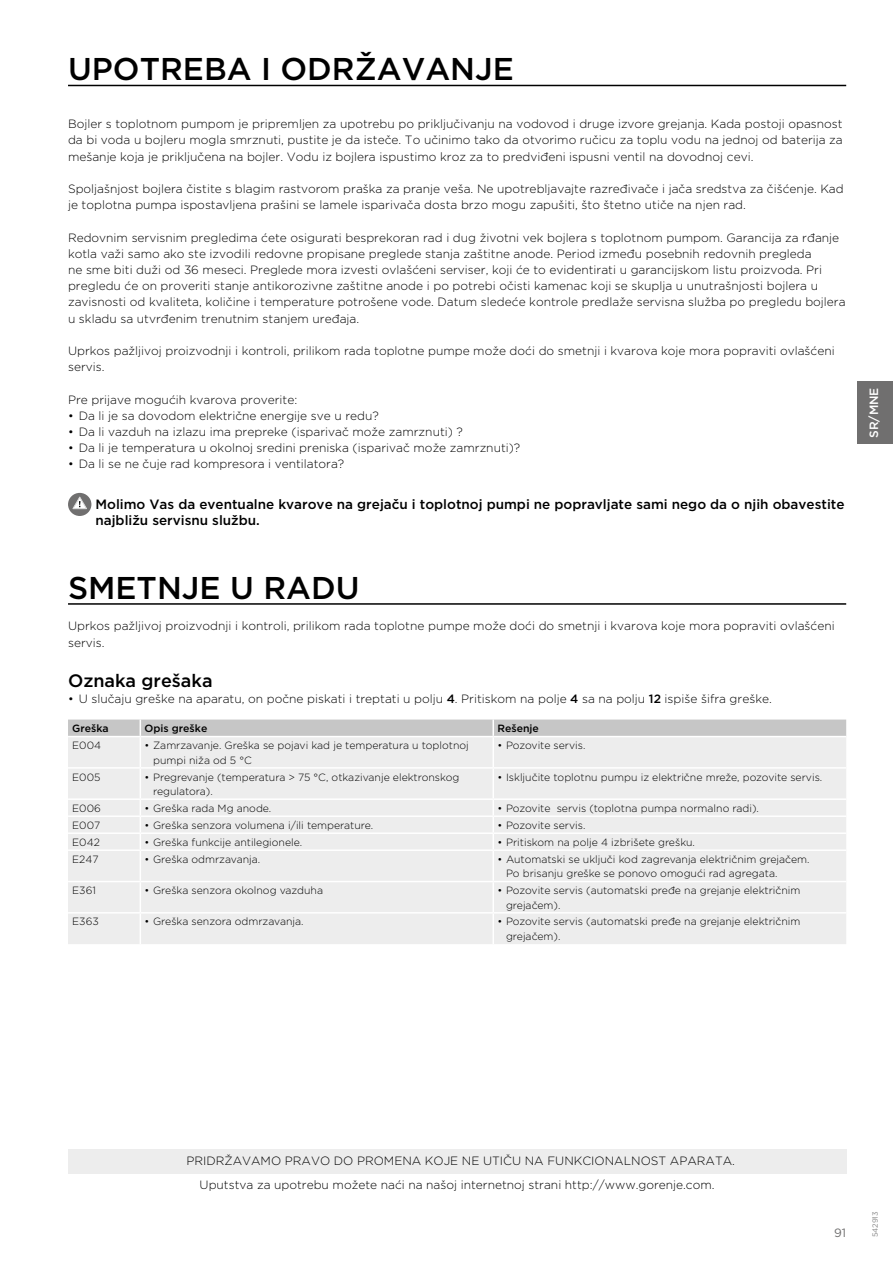
<style>
.page{position:relative;width:893px;height:1263px;background:#fff}
.page>*{position:absolute;margin:0;border:0;box-sizing:border-box;transform-origin:0 0}
.t1{font:500 31.5px "Gotham";color:#000}
.t2{font:500 18px "Gotham";color:#000}
.t3{font:500 13.5px/16.2px "Gotham";color:#000}
.t4{font:300 12px/16.2px "Gotham";color:#000}
.t5{font:500 12px "Gotham";color:#fff}
.t6{font:12px "Gotham";color:#706f6f}
.t7{font:300 10.5px/14.4px "Gotham";color:#000}
.t8{font:500 10.5px "Gotham";color:#000}
.t9{font:7.5px "Gotham";color:#878787}
.s1{font-weight:500}
</style>
<div class="page">
<hr style="left:68px;top:85px;width:778px;height:1px;background:#000">
<hr style="left:68px;top:603px;width:778px;height:2px;background:#000">
<div style="left:68px;top:493px;width:23px;height:23px;background:#706f6f;border-radius:50%"></div>
<svg style="left:72px;top:496px;width:15px;height:14px"></svg>
<div style="left:68px;top:737px;width:778px;height:207px;background:#ededed"></div>
<svg style="left:68px;top:719px;width:778px;height:17px;background:#c8c8c8"></svg>
<hr style="left:140px;top:737px;width:1px;height:30px;background:#fff">
<hr style="left:492px;top:737px;width:2px;height:30px;background:#fff">
<hr style="left:68px;top:767px;width:72px;height:2px;background:#fff">
<hr style="left:140px;top:767px;width:353px;height:2px;background:#fff">
<hr style="left:493px;top:767px;width:353px;height:2px;background:#fff">
<hr style="left:492px;top:769px;width:2px;height:29px;background:#fff">
<hr style="left:68px;top:798px;width:72px;height:2px;background:#fff">
<hr style="left:140px;top:798px;width:353px;height:2px;background:#fff">
<hr style="left:493px;top:798px;width:353px;height:2px;background:#fff">
<hr style="left:68px;top:815px;width:72px;height:2px;background:#fff">
<hr style="left:140px;top:815px;width:353px;height:2px;background:#fff">
<hr style="left:493px;top:815px;width:353px;height:2px;background:#fff">
<hr style="left:68px;top:832px;width:72px;height:2px;background:#fff">
<hr style="left:140px;top:832px;width:353px;height:2px;background:#fff">
<svg style="left:140px;top:769px;width:1px;height:80px"></svg>
<hr style="left:493px;top:832px;width:353px;height:2px;background:#fff">
<svg style="left:492px;top:800px;width:2px;height:49px"></svg>
<hr style="left:68px;top:849px;width:72px;height:2px;background:#fff">
<hr style="left:140px;top:849px;width:353px;height:2px;background:#fff">
<hr style="left:140px;top:851px;width:1px;height:30px;background:#fff">
<hr style="left:493px;top:849px;width:353px;height:2px;background:#fff">
<hr style="left:492px;top:851px;width:2px;height:30px;background:#fff">
<hr style="left:68px;top:881px;width:72px;height:1px;background:#fff">
<hr style="left:140px;top:881px;width:353px;height:1px;background:#fff">
<hr style="left:140px;top:882px;width:1px;height:30px;background:#fff">
<hr style="left:493px;top:881px;width:353px;height:1px;background:#fff">
<hr style="left:492px;top:882px;width:2px;height:30px;background:#fff">
<hr style="left:68px;top:912px;width:72px;height:1px;background:#fff">
<hr style="left:140px;top:912px;width:353px;height:1px;background:#fff">
<hr style="left:140px;top:913px;width:1px;height:31px;background:#fff">
<hr style="left:493px;top:912px;width:353px;height:1px;background:#fff">
<hr style="left:492px;top:913px;width:2px;height:31px;background:#fff">
<div style="left:68px;top:1149px;width:778px;height:24px;background:#ededed"></div>
<div style="left:857px;top:381px;width:36px;height:63px;background:#706f6f"></div>
<h1 class="t1" style="left:68px;top:49px;width:447px">UPOTREBA I ODRŽAVANJE</h1>
<p class="t4" style="left:68px;top:116px;width:776px;text-align:justify">Bojler s toplotnom pumpom je pripremljen za upotrebu po priključivanju na vodovod i druge izvore grejanja. Kada postoji opasnost da bi voda u bojleru mogla smrznuti, pustite je da isteče. To učinimo tako da otvorimo ručicu za toplu vodu na jednoj od baterija za mešanje koja je priključena na bojler. Vodu iz bojlera ispustimo kroz za to predviđeni ispusni ventil na dovodnoj cevi.</p>
<p class="t4" style="left:68px;top:180px;width:777px">Spoljašnjost bojlera čistite s blagim rastvorom praška za pranje veša. Ne upotrebljavajte razređivače i jača sredstva za čišćenje. Kad je toplotna pumpa ispostavljena prašini se lamele isparivača dosta brzo mogu zapušiti, što štetno utiče na njen rad.</p>
<p class="t4" style="left:68px;top:229px;width:779px">Redovnim servisnim pregledima ćete osigurati besprekoran rad i dug životni vek bojlera s toplotnom pumpom. Garancija za rđanje kotla važi samo ako ste izvodili redovne propisane preglede stanja zaštitne anode. Period između posebnih redovnih pregleda<br>ne sme biti duži od 36 meseci. Preglede mora izvesti ovlašćeni serviser, koji će to evidentirati u garancijskom listu proizvoda. Pri pregledu će on proveriti stanje antikorozivne zaštitne anode i po potrebi očisti kamenac koji se skuplja u unutrašnjosti bojlera u zavisnosti od kvaliteta, količine i temperature potrošene vode. Datum sledeće kontrole predlaže servisna služba po pregledu bojlera u skladu sa utvrđenim trenutnim stanjem uređaja.</p>
<p class="t4" style="left:68px;top:342px;width:768px">Uprkos pažljivoj proizvodnji i kontroli, prilikom rada toplotne pumpe može doći do smetnji i kvarova koje mora popraviti ovlašćeni servis.</p>
<p class="t4" style="left:68px;top:391px;width:231px">Pre prijave mogućih kvarova proverite:</p>
<p class="t4" style="left:68px;top:407px;width:312px">• Da li je sa dovodom električne energije sve u redu?</p>
<p class="t4" style="left:68px;top:423px;width:396px">• Da li vazduh na izlazu ima prepreke (isparivač može zamrznuti) ?</p>
<p class="t4" style="left:68px;top:440px;width:454px">• Da li je temperatura u okolnoj sredini preniska (isparivač može zamrznuti)?</p>
<p class="t4" style="left:68px;top:456px;width:278px">• Da li se ne čuje rad kompresora i ventilatora?</p>
<p class="t3" style="left:95px;top:496px;width:751px">Molimo Vas da eventualne kvarove na grejaču i toplotnoj pumpi ne popravljate sami nego da o njih obavestite najbližu servisnu službu.</p>
<h1 class="t1" style="left:68px;top:567px;width:293px">SMETNJE U RADU</h1>
<p class="t4" style="left:68px;top:618px;width:768px">Uprkos pažljivoj proizvodnji i kontroli, prilikom rada toplotne pumpe može doći do smetnji i kvarova koje mora popraviti ovlašćeni servis.</p>
<h2 class="t2" style="left:68px;top:669px;width:146px">Oznaka grešaka</h2>
<p class="t4" style="left:68px;top:691px;width:705px">• U slučaju greške na aparatu, on počne piskati i treptati u polju <span class="s1">4</span>. Pritiskom na polje <span class="s1">4</span> sa na polju <span class="s1">12</span> ispiše šifra greške.</p>
<p class="t8" style="left:72px;top:722px;width:38px">Greška</p>
<p class="t8" style="left:145px;top:722px;width:64px">Opis greške</p>
<p class="t8" style="left:497px;top:722px;width:43px">Rešenje</p>
<p class="t7" style="left:72px;top:738px;width:30px">E004</p>
<p class="t7" style="left:153px;top:738px;width:317px;text-indent:-9px">• Zamrzavanje. Greška se pojavi kad je temperatura u toplotnoj pumpi niža od 5 °C</p>
<p class="t7" style="left:497px;top:738px;width:90px">• Pozovite servis.</p>
<p class="t7" style="left:72px;top:769px;width:30px">E005</p>
<p class="t7" style="left:153px;top:769px;width:308px;text-indent:-9px">• Pregrevanje (temperatura &gt; 75 °C, otkazivanje elektronskog regulatora).</p>
<p class="t7" style="left:497px;top:769px;width:326px">• Isključite toplotnu pumpu iz električne mreže, pozovite servis.</p>
<p class="t7" style="left:72px;top:801px;width:30px">E006</p>
<p class="t7" style="left:145px;top:801px;width:128px">• Greška rada Mg anode.</p>
<p class="t7" style="left:497px;top:801px;width:263px">• Pozovite servis (toplotna pumpa normalno radi).</p>
<p class="t7" style="left:72px;top:818px;width:30px">E007</p>
<p class="t7" style="left:145px;top:818px;width:230px">• Greška senzora volumena i/ili temperature.</p>
<p class="t7" style="left:497px;top:818px;width:90px">• Pozovite servis.</p>
<p class="t7" style="left:72px;top:835px;width:29px">E042</p>
<p class="t7" style="left:145px;top:835px;width:159px">• Greška funkcije antilegionele.</p>
<p class="t7" style="left:497px;top:835px;width:199px">• Pritiskom na polje 4 izbrišete grešku.</p>
<p class="t7" style="left:72px;top:852px;width:28px">E247</p>
<p class="t7" style="left:145px;top:852px;width:117px">• Greška odmrzavanja.</p>
<p class="t7" style="left:506px;top:852px;width:305px;text-indent:-9px">• Automatski se uključi kod zagrevanja električnim grejačem.<br>Po brisanju greške se ponovo omogući rad agregata.</p>
<p class="t7" style="left:72px;top:883px;width:25px">E361</p>
<p class="t7" style="left:145px;top:883px;width:180px">• Greška senzora okolnog vazduha</p>
<p class="t7" style="left:506px;top:883px;width:296px;text-indent:-9px">• Pozovite servis (automatski pređe na grejanje električnim grejačem).</p>
<p class="t7" style="left:72px;top:914px;width:28px">E363</p>
<p class="t7" style="left:145px;top:914px;width:160px">• Greška senzora odmrzavanja.</p>
<p class="t7" style="left:506px;top:914px;width:296px;text-indent:-9px">• Pozovite servis (automatski pređe na grejanje električnim grejačem).</p>
<p class="t5" style="left:866px;top:438px;width:52px;rotate:-90deg">SR/MNE</p>
<p class="t4" style="left:186px;top:1148px;width:550px;line-height:24.3px;text-align:center">PRIDRŽAVAMO PRAVO DO PROMENA KOJE NE UTIČU NA FUNKCIONALNOST APARATA.<br>Uputstva za upotrebu možete naći na našoj internetnoj strani http://www.gorenje.com.</p>
<p class="t6" style="left:834px;top:1225px;width:14px">91</p>
<p class="t9" style="left:870px;top:1237px;width:28px;rotate:-90deg">542913</p>
</div>
